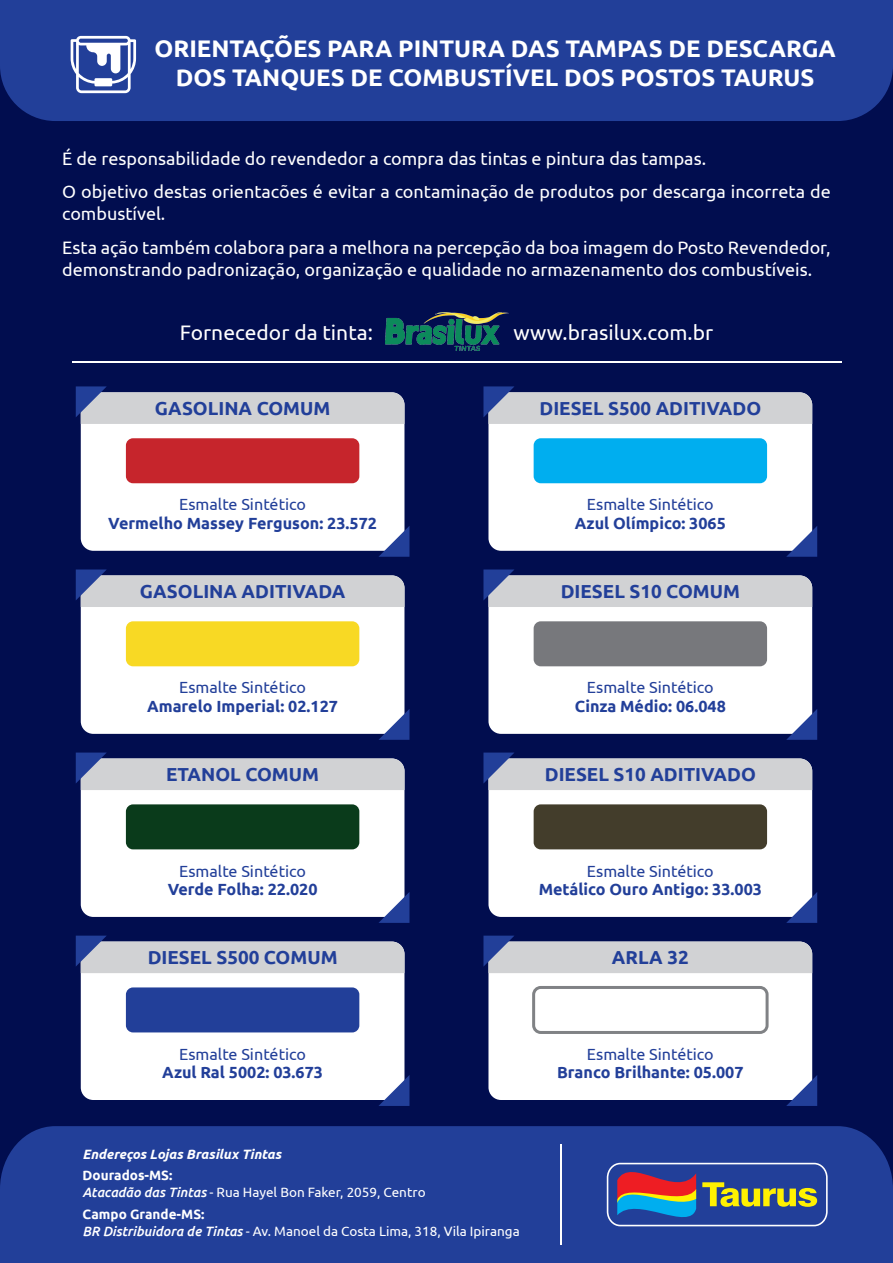
<style>
.page{position:relative;width:893px;height:1263px;background:#010d4f}
.page>*{position:absolute;margin:0;border:0;box-sizing:border-box;transform-origin:0 0}
.t1{font:700 24px/28.8px "Ubuntu";color:#fff;text-align:center}
.t2{font:21px "Ubuntu";color:#fff}
.t3{font:700 18.75px "Ubuntu";color:#223f99}
.t4{font:18px/33.8px "Ubuntu";color:#fff}
.t5{font:700 16.2px "Ubuntu";color:#223f99}
.t6{font:16.2px "Ubuntu";color:#223f99}
.t7{font:13.5px/16.6px "Ubuntu";color:#fff}
.t8{font:italic 700 13.5px "Ubuntu";color:#fff}
.s1{font-weight:700}
.s2{font-weight:500;font-style:italic}
</style>
<div class="page">
<div style="left:0;top:1126px;width:893px;height:137px;background:#223f99"></div>
<div style="left:0;top:0;width:893px;height:121px;background:#223f99"></div>
<svg style="left:71px;top:36px;width:65px;height:57px;background:#8494c6"></svg>
<img style="left:385px;top:312px;width:124px;height:39px">
<hr style="left:72px;top:361px;width:769px;height:2px;background:#fff">
<div style="left:81px;top:392px;width:323px;height:159px;background:#fff;border-radius:13px"></div>
<svg style="left:76px;top:386px;width:328px;height:38px;background:#aaaebd"></svg>
<svg style="left:378px;top:526px;width:31px;height:31px"></svg>
<div style="left:126px;top:438px;width:233px;height:45px;background:#c6252c;border-radius:7px"></div>
<div style="left:81px;top:575px;width:323px;height:159px;background:#fff;border-radius:13px"></div>
<svg style="left:76px;top:569px;width:328px;height:38px;background:#aaadbd"></svg>
<svg style="left:378px;top:709px;width:31px;height:31px"></svg>
<div style="left:126px;top:621px;width:233px;height:45px;background:#f8d924;border-radius:7px"></div>
<div style="left:81px;top:758px;width:323px;height:159px;background:#fff;border-radius:13px"></div>
<svg style="left:76px;top:752px;width:328px;height:38px;background:#a9adbc"></svg>
<svg style="left:378px;top:892px;width:31px;height:31px"></svg>
<div style="left:126px;top:804px;width:233px;height:45px;background:#0a3b1b;border-radius:7px"></div>
<div style="left:81px;top:941px;width:323px;height:159px;background:#fff;border-radius:13px"></div>
<svg style="left:76px;top:936px;width:328px;height:37px;background:#adb1bf"></svg>
<svg style="left:379px;top:1075px;width:30px;height:31px"></svg>
<div style="left:126px;top:987px;width:233px;height:45px;background:#223f99;border-radius:7px"></div>
<div style="left:488px;top:392px;width:324px;height:159px;background:#fff;border-radius:13px"></div>
<svg style="left:483px;top:386px;width:329px;height:38px;background:#aaadbd"></svg>
<svg style="left:786px;top:526px;width:31px;height:31px"></svg>
<div style="left:534px;top:438px;width:233px;height:45px;background:#00aeef;border-radius:7px"></div>
<div style="left:488px;top:575px;width:324px;height:159px;background:#fff;border-radius:13px"></div>
<svg style="left:483px;top:569px;width:329px;height:38px;background:#a9adbd"></svg>
<svg style="left:786px;top:709px;width:31px;height:31px"></svg>
<div style="left:534px;top:621px;width:233px;height:45px;background:#77787c;border-radius:7px"></div>
<div style="left:488px;top:758px;width:324px;height:159px;background:#fff;border-radius:13px"></div>
<svg style="left:483px;top:752px;width:329px;height:38px;background:#a9adbc"></svg>
<svg style="left:786px;top:892px;width:31px;height:31px"></svg>
<div style="left:534px;top:804px;width:233px;height:45px;background:#433d2b;border-radius:7px"></div>
<div style="left:488px;top:941px;width:324px;height:159px;background:#fff;border-radius:13px"></div>
<svg style="left:483px;top:936px;width:329px;height:37px;background:#adb1bf"></svg>
<svg style="left:786px;top:1075px;width:31px;height:31px"></svg>
<div style="left:532px;top:986px;width:237px;height:48px;border:3px solid #808285;border-radius:7px"></div>
<hr style="left:560px;top:1144px;width:1px;height:101px;background:#fff">
<svg style="left:607px;top:1154px;width:221px;height:79px;background:#4f5d8b"></svg>
<h1 class="t1" style="left:154px;top:34px;width:683px">ORIENTAÇÕES PARA PINTURA DAS TAMPAS DE DESCARGA<br>DOS TANQUES DE COMBUSTÍVEL DOS POSTOS TAURUS</h1>
<p class="t4" style="left:62px;top:141px;width:770px">É de responsabilidade do revendedor a compra das tintas e pintura das tampas.<br>O objetivo destas orientacões é evitar a contaminação de produtos por descarga incorreta de</p>
<p class="t4" style="left:62px;top:196px;width:770px">combustível.<br>Esta ação também colabora para a melhora na percepção da boa imagem do Posto Revendedor,</p>
<p class="t4" style="left:62px;top:252px;width:752px">demonstrando padronização, organização e qualidade no armazenamento dos combustíveis.</p>
<p class="t2" style="left:180px;top:319px;width:195px">Fornecedor da tinta:</p>
<p class="t2" style="left:514px;top:319px;width:201px">www.brasilux.com.br</p>
<p class="t3" style="left:155px;top:397px;width:177px">GASOLINA COMUM</p>
<p class="t3" style="left:539px;top:397px;width:223px">DIESEL S500 ADITIVADO</p>
<p class="t6" style="left:179px;top:495px;width:128px">Esmalte Sintético</p>
<p class="t5" style="left:108px;top:514px;width:270px">Vermelho Massey Ferguson: 23.572</p>
<p class="t6" style="left:587px;top:495px;width:128px">Esmalte Sintético</p>
<p class="t5" style="left:575px;top:514px;width:153px">Azul Olímpico: 3065</p>
<p class="t3" style="left:140px;top:580px;width:207px">GASOLINA ADITIVADA</p>
<p class="t3" style="left:561px;top:580px;width:181px">DIESEL S10 COMUM</p>
<p class="t6" style="left:179px;top:678px;width:128px">Esmalte Sintético</p>
<p class="t5" style="left:147px;top:697px;width:192px">Amarelo Imperial: 02.127</p>
<p class="t3" style="left:166px;top:763px;width:154px">ETANOL COMUM</p>
<p class="t6" style="left:587px;top:678px;width:128px">Esmalte Sintético</p>
<p class="t5" style="left:575px;top:697px;width:152px">Cinza Médio: 06.048</p>
<p class="t3" style="left:545px;top:763px;width:213px">DIESEL S10 ADITIVADO</p>
<p class="t6" style="left:179px;top:861px;width:128px">Esmalte Sintético</p>
<p class="t5" style="left:168px;top:880px;width:151px">Verde Folha: 22.020</p>
<p class="t3" style="left:148px;top:946px;width:191px">DIESEL S500 COMUM</p>
<p class="t6" style="left:587px;top:861px;width:128px">Esmalte Sintético</p>
<p class="t5" style="left:539px;top:880px;width:225px">Metálico Ouro Antigo: 33.003</p>
<p class="t3" style="left:612px;top:946px;width:78px">ARLA 32</p>
<p class="t6" style="left:179px;top:1044px;width:128px">Esmalte Sintético</p>
<p class="t5" style="left:162px;top:1063px;width:162px">Azul Ral 5002: 03.673</p>
<p class="t8" style="left:83px;top:1146px;width:200px">Endereços Lojas Brasilux Tintas</p>
<p class="t7" style="left:83px;top:1166px;width:345px"><span class="s1">Dourados-MS:<br></span><span class="s2">Atacadão das Tintas</span> - Rua Hayel Bon Faker, 2059, Centro</p>
<p class="t7" style="left:83px;top:1206px;width:439px"><span class="s1">Campo Grande-MS:<br></span><span class="s2">BR Distribuidora de Tintas</span> - Av. Manoel da Costa Lima, 318, Vila Ipiranga</p>
<p class="t6" style="left:587px;top:1044px;width:128px">Esmalte Sintético</p>
<p class="t5" style="left:557px;top:1063px;width:188px">Branco Brilhante: 05.007</p>
</div>
